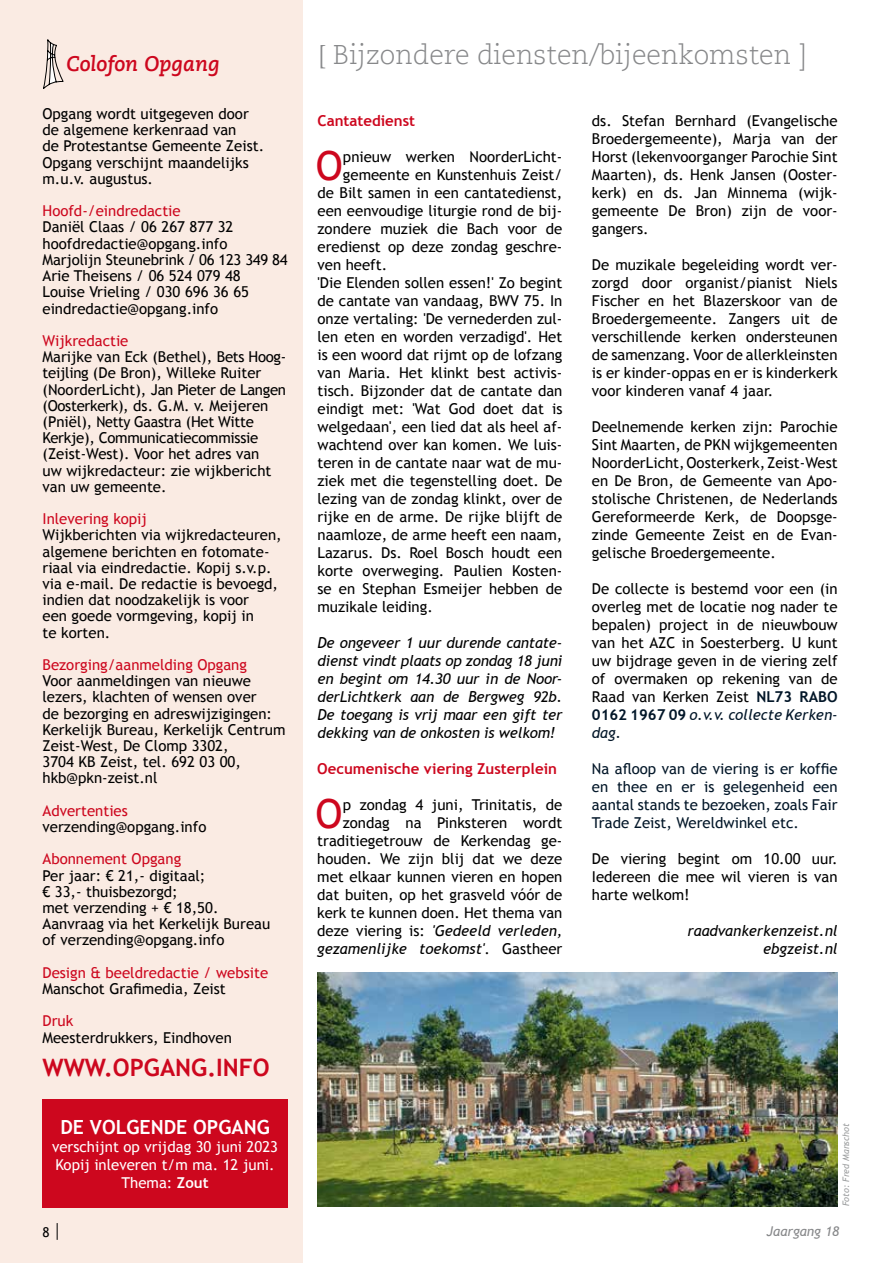
<style>
.page{position:relative;width:893px;height:1263px;background:#fff}
.page>*{position:absolute;margin:0;border:0;box-sizing:border-box;transform-origin:0 0}
.t1{font:40.2px "Trebuchet MS";color:#cd071e}
.t2{font:300 27px "Caecilia LT Pro 45";color:#87888a}
.t3{font:700 24px "Trebuchet MS";color:#cd071e}
.t4{font:italic 700 21px "Caecilia LT Pro 76";color:#cd071e}
.t5{font:700 19.5px "Trebuchet MS";color:#fff}
.t6{font:15px/18px "Trebuchet MS";color:#000}
.t7{font:italic 15px/18px "Trebuchet MS";letter-spacing:-.01em;color:#000;text-align:right}
.t8{font:15px "Trebuchet MS";color:#cd071e}
.t9{font:15px/18px "Trebuchet MS";color:#021628;text-align:justify}
.t10{font:15px/18px "Trebuchet MS";color:#fff;text-align:center}
.t11{font:700 15px "Trebuchet MS";color:#cd071e}
.t12{font:italic 13.5px "Trebuchet MS";color:#87888a}
.t13{font:13.5px "Trebuchet MS";color:#000}
.t14{font:italic 9px "Trebuchet MS";color:#9c9e9f}
.s1{font-weight:700}
.s2{font-size:20.25px}
.s3{font-family:"Minion Pro";font-weight:400}
.s4{font-style:italic}
.s5{font-weight:700;color:#021628}
.s6{font-style:italic;color:#021628}
</style>
<div class="page">
<div style="left:0;top:0;width:303px;height:1263px;background:#faebe3"></div>
<div style="left:43px;top:1100px;width:245px;height:108px;background:#cd071e"></div>
<svg style="left:43px;top:39px;width:20px;height:50px"></svg>
<img style="left:317px;top:972px;width:521px;height:234px">
<h3 class="t4" style="left:67px;top:50px;width:155px">Colofon Opgang</h3>
<p class="t6" style="left:43px;top:106px;width:223px;line-height:16.2px">Opgang wordt uitgegeven door de algemene kerkenraad van<br>de Protestantse Gemeente Zeist.<br>Opgang verschijnt maandelijks m.u.v. augustus.</p>
<p class="t8" style="left:43px;top:202px;width:140px">Hoofd-/eindredactie</p>
<p class="t6" style="left:43px;top:219px;width:247px;line-height:16.2px">Daniël Claas / 06 267 877 32 hoofdredactie@opgang.info<br>Marjolijn Steunebrink / 06 123 349 84<br>Arie Theisens / 06 524 079 48<br>Louise Vrieling / 030 696 36 65 eindredactie@opgang.info</p>
<p class="t8" style="left:43px;top:332px;width:87px">Wijkredactie</p>
<p class="t6" style="left:43px;top:349px;width:245px;line-height:16.2px">Marijke van Eck (Bethel), Bets Hoog&shy;teijling (De Bron), Willeke Ruiter (NoorderLicht), Jan Pieter de Langen (Oosterkerk), ds. G.M. v. Meijeren (Pniël), Netty Gaastra (Het Witte Kerkje), Communicatiecommissie (Zeist-West). Voor het adres van<br>uw wijkredacteur: zie wijkbericht van uw gemeente.</p>
<p class="t8" style="left:43px;top:510px;width:106px">Inlevering kopij</p>
<p class="t6" style="left:43px;top:527px;width:241px;line-height:16.2px">Wijkberichten via wijkredacteuren, algemene berichten en fotomate&shy;riaal via eindredactie. Kopij s.v.p. via e-mail. De redactie is bevoegd, indien dat noodzakelijk is voor<br>een goede vormgeving, kopij in<br>te korten.</p>
<p class="t8" style="left:43px;top:656px;width:206px">Bezorging/aanmelding Opgang</p>
<p class="t6" style="left:43px;top:673px;width:244px;line-height:16.2px">Voor aanmeldingen van nieuwe lezers, klachten of wensen over<br>de bezorging en adreswijzigingen:<br>Kerkelijk Bureau, Kerkelijk Centrum<br>Zeist-West, De Clomp 3302,<br>3704 KB Zeist, tel. 692 03 00, hkb@pkn-zeist.nl</p>
<p class="t8" style="left:43px;top:802px;width:87px">Advertenties</p>
<p class="t6" style="left:43px;top:818px;width:165px">verzending@opgang.info</p>
<p class="t8" style="left:43px;top:850px;width:140px">Abonnement Opgang</p>
<p class="t6" style="left:43px;top:867px;width:229px;line-height:16.2px">Per jaar: € 21,- digitaal;<br>€ 33,- thuisbezorgd;<br>met verzending + € 18,50.<br>Aanvraag via het Kerkelijk Bureau of verzending@opgang.info</p>
<p class="t8" style="left:43px;top:964px;width:227px">Design &amp; beeldredactie / website</p>
<p class="t6" style="left:43px;top:980px;width:185px">Manschot Grafimedia, Zeist</p>
<p class="t8" style="left:43px;top:1012px;width:32px">Druk</p>
<p class="t6" style="left:43px;top:1028px;width:191px">Meesterdrukkers, Eindhoven</p>
<h3 class="t3" style="left:43px;top:1052px;width:229px">WWW.OPGANG.INFO</h3>
<h3 class="t5" style="left:60px;top:1115px;width:211px">DE VOLGENDE OPGANG</h3>
<p class="t10" style="left:52px;top:1138px;width:227px">verschijnt op vrijdag 30 juni 2023<br>Kopij inleveren t/m ma. 12 juni.<br>Thema: <span class="s1">Zout</span></p>
<p class="t13" style="left:43px;top:1224px;width:20px">8 <span class="s2">|</span></p>
<h2 class="t2" style="left:317px;top:37px;width:491px"><span class="s3">[</span> Bijzondere diensten/bijeenkomsten ]</h2>
<p class="t11" style="left:317px;top:111px;width:99px">Cantatedienst</p>
<h1 class="t1" style="left:316px;top:142px;width:29px">O</h1>
<p class="t6" style="left:343px;top:148px;width:221px">pnieuw werken NoorderLicht-</p>
<p class="t6" style="left:343px;top:166px;width:221px">gemeente en Kunstenhuis Zeist/</p>
<p class="t6" style="left:317px;top:184px;width:246px">de Bilt samen in een cantatedienst,</p>
<p class="t6" style="left:317px;top:202px;width:246px">een eenvoudige liturgie rond de bij-</p>
<p class="t6" style="left:317px;top:220px;width:246px">zondere muziek die Bach voor de</p>
<p class="t6" style="left:317px;top:238px;width:246px">eredienst op deze zondag geschre-</p>
<p class="t6" style="left:317px;top:256px;width:71px">ven heeft.</p>
<p class="t6" style="left:317px;top:274px;width:246px">'Die Elenden sollen essen!' Zo begint</p>
<p class="t6" style="left:317px;top:292px;width:246px">de cantate van vandaag, BWV 75. In</p>
<p class="t6" style="left:317px;top:310px;width:246px">onze vertaling: 'De vernederden zul-</p>
<p class="t6" style="left:317px;top:328px;width:246px">len eten en worden verzadigd'. Het</p>
<p class="t6" style="left:317px;top:346px;width:246px">is een woord dat rijmt op de lofzang</p>
<p class="t6" style="left:317px;top:364px;width:246px">van Maria. Het klinkt best activis-</p>
<p class="t6" style="left:317px;top:382px;width:246px">tisch. Bijzonder dat de cantate dan</p>
<p class="t6" style="left:317px;top:400px;width:246px">eindigt met: 'Wat God doet dat is</p>
<p class="t6" style="left:317px;top:418px;width:246px">welgedaan', een lied dat als heel af-</p>
<p class="t6" style="left:317px;top:436px;width:246px">wachtend over kan komen. We luis-</p>
<p class="t6" style="left:317px;top:454px;width:246px">teren in de cantate naar wat de mu-</p>
<p class="t6" style="left:317px;top:472px;width:246px">ziek met die tegenstelling doet. De</p>
<p class="t6" style="left:317px;top:490px;width:246px">lezing van de zondag klinkt, over de</p>
<p class="t6" style="left:317px;top:508px;width:246px">rijke en de arme. De rijke blijft de</p>
<p class="t6" style="left:317px;top:526px;width:246px">naamloze, de arme heeft een naam,</p>
<p class="t6" style="left:317px;top:544px;width:246px">Lazarus. Ds. Roel Bosch houdt een</p>
<p class="t6" style="left:317px;top:562px;width:246px">korte overweging. Paulien Kosten-</p>
<p class="t6" style="left:317px;top:580px;width:246px">se en Stephan Esmeijer hebben de</p>
<p class="t6" style="left:317px;top:598px;width:117px">muzikale leiding.</p>
<p class="t7" style="left:317px;top:634px;width:246px;text-align:justify">De ongeveer 1 uur durende cantate&shy;dienst vindt plaats op zondag 18 juni en begint om 14.30 uur in de Noor&shy;derLichtkerk aan de Bergweg 92b.<br>De toegang is vrij maar een gift ter dekking van de onkosten is welkom!</p>
<p class="t11" style="left:317px;top:759px;width:241px">Oecumenische viering Zusterplein</p>
<h1 class="t1" style="left:316px;top:790px;width:29px">O</h1>
<p class="t6" style="left:317px;top:796px;width:247px;text-align:right">p zondag 4 juni, Trinitatis, de zondag na Pinksteren wordt traditiegetrouw de Kerkendag ge&shy;houden. We zijn blij dat we deze met elkaar kunnen vieren en hopen dat buiten, op het grasveld vóór de kerk te kunnen doen. Het thema van deze viering is: <span class="s4">'Gedeeld verleden, gezamenlijke toekomst'</span>. Gastheer</p>
<p class="t6" style="left:592px;top:112px;width:247px;text-align:justify">ds. Stefan Bernhard (Evangelische Broedergemeente), Marja van der Horst (lekenvoorganger Parochie Sint Maarten), ds. Henk Jansen (Ooster&shy;kerk) en ds. Jan Minnema (wijk&shy;gemeente De Bron) zijn de voor&shy;gangers.</p>
<p class="t6" style="left:592px;top:256px;width:247px;text-align:justify">De muzikale begeleiding wordt ver&shy;zorgd door organist/pianist Niels Fischer en het Blazerskoor van de Broedergemeente. Zangers uit de verschillende kerken ondersteunen de samenzang. Voor de allerkleinsten is er kinder-oppas en er is kinderkerk voor kinderen vanaf 4 jaar.</p>
<p class="t6" style="left:592px;top:418px;width:247px;text-align:justify">Deelnemende kerken zijn: Parochie Sint Maarten, de PKN wijkgemeenten NoorderLicht, Oosterkerk, Zeist-West en De Bron, de Gemeente van Apo&shy;stolische Christenen, de Nederlands Gereformeerde Kerk, de Doopsge&shy;zinde Gemeente Zeist en de Evan&shy;gelische Broedergemeente.</p>
<p class="t6" style="left:592px;top:580px;width:247px;text-align:justify">De collecte is bestemd voor een (in overleg met de locatie nog nader te bepalen) project in de nieuwbouw van het AZC in Soesterberg. U kunt uw bijdrage geven in de viering zelf of overmaken op rekening van de Raad van Kerken Zeist <span class="s5">NL73 RABO 0162 1967 09</span> <span class="s6">o.v.v. collecte Kerken&shy;dag.</span></p>
<p class="t9" style="left:592px;top:760px;width:247px">Na afloop van de viering is er koffie en thee en er is gelegenheid een aantal stands te bezoeken, zoals Fair Trade Zeist, Wereldwinkel etc.</p>
<p class="t6" style="left:592px;top:850px;width:247px;text-align:justify">De viering begint om 10.00 uur.<br>Iedereen die mee wil vieren is van harte welkom!</p>
<p class="t7" style="left:687px;top:922px;width:152px">raadvankerkenzeist.nl ebgzeist.nl</p>
<p class="t14" style="left:840px;top:1206px;width:85px;rotate:-90deg">Foto: Fred Manschot</p>
<p class="t12" style="left:767px;top:1223px;width:74px">Jaargang 18</p>
</div>
